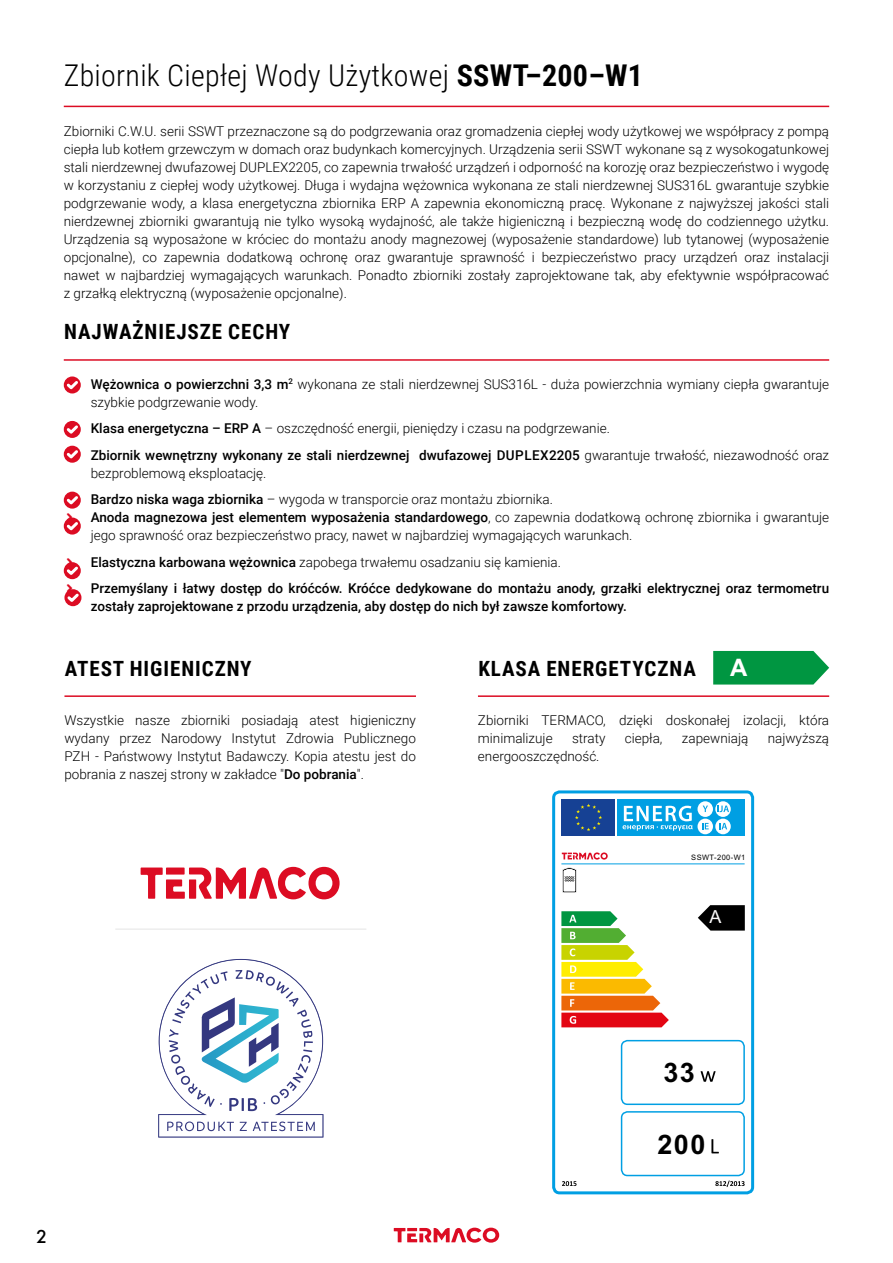
<style>
.page{position:relative;width:893px;height:1263px;background:#fff}
.page>*{position:absolute;margin:0;border:0;box-sizing:border-box;transform-origin:0 0}
.t1{font:300 30px "Roboto Condensed";letter-spacing:.01em;color:#000}
.t2{font:700 27px "Arial";color:#000}
.t3{font:700 24px "Arial";color:#fff}
.t4{font:700 21px "Roboto Condensed";letter-spacing:.045em;color:#000}
.t5{font:500 19.5px "Futura PT";color:#000}
.t6{font:18px "Arial";color:#fbfafa}
.t7{font:300 13.5px/18px "Roboto";color:#000}
.t8{font:500 13.5px/26.5px "Roboto";color:#000}
.t9{font:7.5px "Arial";letter-spacing:.055em;color:#000}
.s1{font-weight:700}
.s2{font-family:"Arrrows";font-weight:400;color:#dc0c23}
.s3{font-weight:500}
.s4{font-weight:300}
</style>
<div class="page">
<svg style="left:394px;top:1227px;width:105px;height:15px"></svg>
<svg style="left:64px;top:376px;width:17px;height:17px"></svg>
<svg style="left:64px;top:378px;width:17px;height:14px"></svg>
<svg style="left:64px;top:492px;width:17px;height:17px"></svg>
<svg style="left:64px;top:493px;width:17px;height:14px"></svg>
<svg style="left:64px;top:446px;width:17px;height:17px"></svg>
<svg style="left:64px;top:447px;width:17px;height:14px"></svg>
<svg style="left:64px;top:421px;width:17px;height:17px"></svg>
<svg style="left:64px;top:423px;width:17px;height:13px"></svg>
<svg style="left:64px;top:518px;width:17px;height:17px"></svg>
<svg style="left:64px;top:519px;width:17px;height:14px"></svg>
<svg style="left:64px;top:562px;width:17px;height:17px"></svg>
<svg style="left:64px;top:564px;width:17px;height:14px"></svg>
<svg style="left:64px;top:589px;width:17px;height:17px"></svg>
<svg style="left:65px;top:591px;width:16px;height:14px"></svg>
<hr style="left:64px;top:106px;width:765px;height:1px;background:#dc0c23">
<hr style="left:64px;top:359px;width:765px;height:2px;background:#dc0c23">
<hr style="left:478px;top:695px;width:351px;height:2px;background:#dc0c23">
<svg style="left:713px;top:651px;width:116px;height:33px"></svg>
<hr style="left:64px;top:695px;width:352px;height:2px;background:#dc0c23">
<svg style="left:158px;top:959px;width:165px;height:178px"></svg>
<hr style="left:115px;top:928px;width:251px;height:2px;background:#ededed">
<svg style="left:141px;top:867px;width:199px;height:32px"></svg>
<svg style="left:552px;top:790px;width:203px;height:405px"></svg>
<svg style="left:698px;top:905px;width:47px;height:25px"></svg>
<svg style="left:620px;top:1039px;width:126px;height:148px"></svg>
<svg style="left:562px;top:852px;width:46px;height:7px"></svg>
<h1 class="t1" style="left:64px;top:55px;width:581px">Zbiornik Ciepłej Wody Użytkowej <span class="s1">SSWT–200–W1</span></h1>
<p class="t7" style="left:64px;top:121px;width:767px;text-align:justify">Zbiorniki C.W.U. serii SSWT przeznaczone są do podgrzewania oraz gromadzenia ciepłej wody użytkowej we współpracy z pompą ciepła lub kotłem grzewczym w domach oraz budynkach komercyjnych. Urządzenia serii SSWT wykonane są z wysokogatunkowej stali nierdzewnej dwufazowej DUPLEX2205, co zapewnia trwałość urządzeń i odporność na korozję oraz bezpieczeństwo i wygodę w korzystaniu z ciepłej wody użytkowej. Długa i wydajna wężownica wykonana ze stali nierdzewnej SUS316L gwarantuje szybkie podgrzewanie wody, a klasa energetyczna zbiornika ERP A zapewnia ekonomiczną pracę. Wykonane z najwyższej jakości stali nierdzewnej zbiorniki gwarantują nie tylko wysoką wydajność, ale także higieniczną i bezpieczną wodę do codziennego użytku.<br>Urządzenia są wyposażone w króciec do montażu anody magnezowej (wyposażenie standardowe) lub tytanowej (wyposażenie opcjonalne), co zapewnia dodatkową ochronę oraz gwarantuje sprawność i bezpieczeństwo pracy urządzeń oraz instalacji nawet w najbardziej wymagających warunkach. Ponadto zbiorniki zostały zaprojektowane tak, aby efektywnie współpracować z grzałką elektryczną (wyposażenie opcjonalne).</p>
<h3 class="t4" style="left:64px;top:317px;width:228px">NAJWAŻNIEJSZE CECHY</h3>
<p class="t7" style="left:91px;top:375px;width:740px;text-indent:-27px"><span class="s2">s</span> <span class="s3">Wężownica o powierzchni 3,3 m</span><sup>2</sup> wykonana ze stali nierdzewnej SUS316L - duża powierzchnia wymiany ciepła gwarantuje szybkie podgrzewanie wody.</p>
<p class="t8" style="left:64px;top:415px;width:767px"><span class="s2">s</span> Klasa energetyczna – ERP A <span class="s4">– oszczędność energii, pieniędzy i czasu na podgrzewanie.<br></span><span class="s2">s</span> Zbiornik wewnętrzny wykonany ze stali nierdzewnej dwufazowej DUPLEX2205 <span class="s4">gwarantuje trwałość, niezawodność oraz</span></p>
<p class="t7" style="left:64px;top:459px;width:491px;line-height:26.5px;text-indent:27px">bezproblemową eksploatację.<br><span class="s2">s</span> <span class="s3">Bardzo niska waga zbiornika</span> – wygoda w transporcie oraz montażu zbiornika.</p>
<p class="t7" style="left:91px;top:508px;width:740px;text-indent:-27px"><span class="s2">s</span> <span class="s3">Anoda magnezowa jest elementem wyposażenia standardowego</span>, co zapewnia dodatkową ochronę zbiornika i gwarantuje jego sprawność oraz bezpieczeństwo pracy, nawet w najbardziej wymagających warunkach.</p>
<p class="t8" style="left:64px;top:548px;width:767px"><span class="s2">s</span> Elastyczna karbowana wężownica <span class="s4">zapobega trwałemu osadzaniu się kamienia.<br></span><span class="s2">s</span> Przemyślany i łatwy dostęp do króćców. Króćce dedykowane do montażu anody, grzałki elektrycznej oraz termometru</p>
<p class="t8" style="left:91px;top:593px;width:538px">zostały zaprojektowane z przodu urządzenia, aby dostęp do nich był zawsze komfortowy.</p>
<h3 class="t4" style="left:65px;top:653px;width:188px">ATEST HIGIENICZNY</h3>
<h3 class="t3" style="left:730px;top:652px;width:19px">A</h3>
<p class="t7" style="left:64px;top:711px;width:353px;text-align:justify">Wszystkie nasze zbiorniki posiadają atest higieniczny wydany przez Narodowy Instytut Zdrowia Publicznego PZH - Państwowy Instytut Badawczy. Kopia atestu jest do pobrania z naszej strony w zakładce "<span class="s3">Do pobrania</span>".</p>
<h3 class="t4" style="left:478px;top:653px;width:219px">KLASA ENERGETYCZNA</h3>
<p class="t7" style="left:478px;top:711px;width:353px">Zbiorniki TERMACO, dzięki doskonałej izolacji, która minimalizuje</p>
<p class="t7" style="left:572px;top:729px;width:35px">straty</p>
<p class="t7" style="left:625px;top:729px;width:39px">ciepła,</p>
<p class="t7" style="left:682px;top:729px;width:68px">zapewniają</p>
<p class="t7" style="left:768px;top:729px;width:63px">najwyższą</p>
<p class="t7" style="left:478px;top:747px;width:123px">energooszczędność.</p>
<p class="t9" style="left:691px;top:852px;width:56px">SSWT-200-W1</p>
<h3 class="t6" style="left:709px;top:905px;width:14px">A</h3>
<h3 class="t5" style="left:36px;top:1224px;width:13px">2</h3>
<h2 class="t2" style="left:663px;top:1054px;width:33px">33</h2>
<h2 class="t2" style="left:657px;top:1126px;width:50px">200</h2>
</div>
